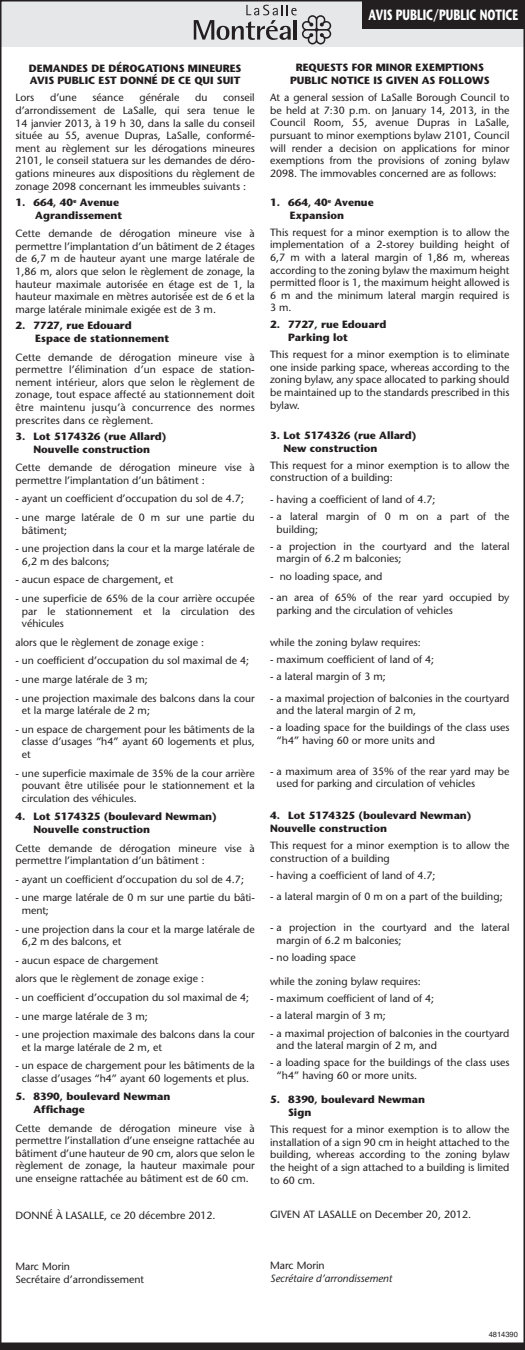
<style>
.page{position:relative;width:525px;height:1350px;background:#fff}
.page>*{position:absolute;margin:0;border:0;box-sizing:border-box;transform-origin:0 0}
.t1{font:700 14.85px "Stone Sans";color:#fff;scale:.7 1}
.t2{font:10.5px/12.6px "Stone Sans";color:#231f20}
.t3{font:700 10.5px/12.6px "Stone Sans";color:#231f20}
.t4{font:italic 10.5px "Stone Sans";color:#231f20}
.t5{font:7.5px "Helvetica";color:#231f20}
</style>
<div class="page">
<div style="left:0;top:0;width:525px;height:46px;background:#e6e7e9"></div>
<svg style="left:194px;top:5px;width:137px;height:39px"></svg>
<div style="left:362px;top:0;width:163px;height:29px;background:#231f20"></div>
<div style="left:0;top:1342px;width:525px;height:8px;background:#231f20"></div>
<h1 class="t1" style="left:369px;top:6px;width:111px">Avis public/PUBLIC</h1>
<h1 class="t1" style="left:480px;top:6px;width:56px">NOTICE</h1>
<p class="t3" style="left:29px;top:61px;width:213px">DEMANDES DE DÉROGATIONS MINEURES<br>AVIS</p>
<p class="t3" style="left:58px;top:74px;width:8px">PUBLIC</p>
<p class="t3" style="left:99px;top:74px;width:143px">EST DONNÉ DE CE QUI SUIT</p>
<p class="t2" style="left:15px;top:91px;width:20px">Lors</p>
<p class="t2" style="left:50px;top:91px;width:28px">d’une</p>
<p class="t2" style="left:93px;top:91px;width:33px">séance</p>
<p class="t2" style="left:140px;top:91px;width:41px">générale</p>
<p class="t2" style="left:195px;top:91px;width:14px">du</p>
<p class="t2" style="left:15px;top:91px;width:241px;text-align:justify;text-indent:208px">conseil d’arrondissement de LaSalle, qui sera tenue le 14 janvier 2013, à 19 h 30, dans la salle du conseil située au 55, avenue Dupras, LaSalle, conformé&shy;ment au règlement sur les dérogations mineures 2101, le conseil statuera sur les demandes de déro&shy;gations mineures aux dispositions du règlement de zonage 2098 concernant les immeubles suivants :</p>
<p class="t3" style="left:35px;top:196px;width:89px;text-indent:-20px">1. 664, 40<sup>e</sup> Avenue<br>Agrandissement</p>
<p class="t2" style="left:15px;top:227px;width:241px;text-align:justify">Cette demande de dérogation mineure vise à permettre l’implantation d’un bâtiment de 2 étages de 6,7 m de hauteur ayant une marge latérale de 1,86 m, alors que selon le règlement de zonage, la hauteur maximale autorisée en étage est de 1, la hauteur maximale en mètres autorisée est de 6 et la marge latérale minimale exigée est de 3 m.</p>
<p class="t3" style="left:35px;top:319px;width:135px;text-indent:-20px">2. 7727, rue Edouard<br>Espace de stationnement</p>
<p class="t2" style="left:15px;top:350px;width:241px;text-align:justify">Cette demande de dérogation mineure vise à permettre l’élimination d’un espace de station&shy;nement intérieur, alors que selon le règlement de zonage, tout espace affecté au stationnement doit être maintenu jusqu’à concurrence des normes prescrites dans ce règlement.</p>
<p class="t3" style="left:15px;top:430px;width:153px;text-align:center">3. Lot 5174326 (rue Allard)<br>Nouvelle construction</p>
<p class="t2" style="left:15px;top:461px;width:241px">Cette demande de dérogation mineure vise à permettre l’implantation d’un bâtiment :</p>
<p class="t2" style="left:15px;top:492px;width:230px">- ayant un coefficient d’occupation du sol de 4.7;</p>
<p class="t2" style="left:22px;top:511px;width:234px;text-indent:-7px">- une marge latérale de 0 m sur une partie du bâtiment;</p>
<p class="t2" style="left:22px;top:542px;width:234px;text-indent:-7px">- une projection dans la cour et la marge latérale de<br>6,2 m des balcons;</p>
<p class="t2" style="left:15px;top:573px;width:159px">- aucun espace de chargement, et</p>
<p class="t2" style="left:22px;top:592px;width:234px;text-align:justify;text-indent:-7px">- une superficie de 65% de la cour arrière occupée par le stationnement et la circulation des véhicules</p>
<p class="t2" style="left:15px;top:636px;width:190px">alors que le règlement de zonage exige :</p>
<p class="t2" style="left:15px;top:654px;width:235px">- un coefficient d’occupation du sol maximal de 4;</p>
<p class="t2" style="left:15px;top:673px;width:134px">- une marge latérale de 3 m;</p>
<p class="t2" style="left:22px;top:692px;width:234px;text-indent:-7px">- une projection maximale des balcons dans la cour et la marge latérale de 2 m;</p>
<p class="t2" style="left:22px;top:723px;width:234px;text-align:justify;text-indent:-7px">- un espace de chargement pour les bâtiments de la classe d’usages “h4” ayant 60 logements et plus, et</p>
<p class="t2" style="left:22px;top:767px;width:234px;text-align:justify;text-indent:-7px">- une superficie maximale de 35% de la cour arrière pouvant être utilisée pour le stationnement et la circulation des véhicules.</p>
<p class="t3" style="left:33px;top:810px;width:185px;text-indent:-18px">4. Lot 5174325 (boulevard Newman)<br>Nouvelle construction</p>
<p class="t2" style="left:15px;top:842px;width:241px">Cette demande de dérogation mineure vise à permettre l’implantation d’un bâtiment :</p>
<p class="t2" style="left:15px;top:873px;width:230px">- ayant un coefficient d’occupation du sol de 4.7;</p>
<p class="t2" style="left:22px;top:891px;width:234px;text-indent:-6px">- une marge latérale de 0 m sur une partie du bâti&shy;ment;</p>
<p class="t2" style="left:22px;top:922px;width:234px;text-indent:-7px">- une projection dans la cour et la marge latérale de<br>6,2 m des balcons, et</p>
<p class="t2" style="left:15px;top:951px;width:190px;line-height:18.6px">- aucun espace de chargement<br>alors que le règlement de zonage exige :</p>
<p class="t2" style="left:15px;top:991px;width:235px">- un coefficient d’occupation du sol maximal de 4;</p>
<p class="t2" style="left:15px;top:1009px;width:134px">- une marge latérale de 3 m;</p>
<p class="t2" style="left:22px;top:1028px;width:234px;text-indent:-7px">- une projection maximale des balcons dans la cour et la marge latérale de 2 m, et</p>
<p class="t2" style="left:15px;top:1059px;width:241px;text-align:center">- un espace de chargement pour les bâtiments de la classe d’usages “h4” ayant 60 logements et plus.</p>
<p class="t3" style="left:33px;top:1090px;width:138px;text-indent:-18px">5. 8390, boulevard Newman<br>Affichage</p>
<p class="t2" style="left:15px;top:1122px;width:241px;text-align:justify">Cette demande de dérogation mineure vise à permettre l’installation d’une enseigne rattachée au bâtiment d’une hauteur de 90 cm, alors que selon le règlement de zonage, la hauteur maximale pour une enseigne rattachée au bâtiment est de 60 cm.</p>
<p class="t2" style="left:15px;top:1209px;width:202px">DONNÉ À LASALLE, ce 20 décembre 2012.</p>
<p class="t3" style="left:290px;top:61px;width:195px;text-indent:6px">REQUESTS FOR MINOR EXEMPTIONS<br>PUBLIC</p>
<p class="t3" style="left:331px;top:74px;width:159px">NOTICE IS GIVEN AS FOLLOWS</p>
<p class="t2" style="left:270px;top:91px;width:241px;text-align:justify">At a general session of LaSalle Borough Council to be held at 7:30 p.m. on January 14, 2013, in the Council Room, 55, avenue Dupras in LaSalle, pursuant to minor exemptions bylaw 2101, Council will render a decision on applications for minor exemptions from the provisions of zoning bylaw 2098. The immovables concerned are as follows:</p>
<p class="t3" style="left:290px;top:196px;width:85px;text-indent:-20px">1. 664, 40<sup>e</sup> Avenue<br>Expansion</p>
<p class="t2" style="left:270px;top:226px;width:241px;text-align:justify">This request for a minor exemption is to allow the implementation of a 2-storey building height of 6,7 m with a lateral margin of 1,86 m, whereas according to the zoning bylaw the maximum height permitted floor is 1, the maximum height allowed is 6 m and the minimum lateral margin required is 3 m.</p>
<p class="t3" style="left:288px;top:318px;width:100px;text-indent:-18px">2. 7727, rue Edouard<br>Parking lot</p>
<p class="t2" style="left:270px;top:348px;width:241px;text-align:justify">This request for a minor exemption is to eliminate one inside parking space, whereas according to the zoning bylaw, any space allocated to parking should be maintained up to the standards prescribed in this bylaw.</p>
<p class="t3" style="left:283px;top:429px;width:135px;text-indent:-13px">3. Lot 5174326 (rue Allard)<br>New construction</p>
<p class="t2" style="left:270px;top:459px;width:241px">This request for a minor exemption is to allow the construction of a building:</p>
<p class="t2" style="left:270px;top:493px;width:167px">- having a coefficient of land of 4.7;</p>
<p class="t2" style="left:277px;top:510px;width:234px;text-indent:-7px">- a lateral margin of 0 m on a part of the building;</p>
<p class="t2" style="left:277px;top:540px;width:234px;text-indent:-7px">- a projection in the courtyard and the lateral margin of 6.2 m balconies;</p>
<p class="t2" style="left:270px;top:570px;width:114px">- no loading space, and</p>
<p class="t2" style="left:277px;top:591px;width:234px;text-indent:-7px">- an area of 65% of the rear yard occupied by parking and the circulation of vehicles</p>
<p class="t2" style="left:270px;top:636px;width:152px">while the zoning bylaw requires:</p>
<p class="t2" style="left:270px;top:653px;width:166px">- maximum coefficient of land of 4;</p>
<p class="t2" style="left:270px;top:670px;width:117px">- a lateral margin of 3 m;</p>
<p class="t2" style="left:277px;top:692px;width:234px;text-indent:-7px">- a maximal projection of balconies in the courtyard and the lateral margin of 2 m,</p>
<p class="t2" style="left:277px;top:721px;width:234px;text-indent:-7px">- a loading space for the buildings of the class uses “h4” having 60 or more units and</p>
<p class="t2" style="left:277px;top:765px;width:234px;text-indent:-7px">- a maximum area of 35% of the rear yard may be used for parking and circulation of vehicles</p>
<p class="t3" style="left:270px;top:809px;width:203px">4. Lot 5174325 (boulevard Newman)<br>Nouvelle construction</p>
<p class="t2" style="left:270px;top:839px;width:241px">This request for a minor exemption is to allow the construction of a building</p>
<p class="t2" style="left:270px;top:869px;width:167px">- having a coefficient of land of 4.7;</p>
<p class="t2" style="left:270px;top:890px;width:234px">- a lateral margin of 0 m on a part of the building;</p>
<p class="t2" style="left:277px;top:921px;width:234px;text-indent:-7px">- a projection in the courtyard and the lateral margin of 6.2 m balconies;</p>
<p class="t2" style="left:270px;top:951px;width:87px">- no loading space</p>
<p class="t2" style="left:270px;top:975px;width:152px">while the zoning bylaw requires:</p>
<p class="t2" style="left:270px;top:992px;width:166px">- maximum coefficient of land of 4;</p>
<p class="t2" style="left:270px;top:1009px;width:117px">- a lateral margin of 3 m;</p>
<p class="t2" style="left:277px;top:1027px;width:234px;text-indent:-7px">- a maximal projection of balconies in the courtyard and the lateral margin of 2 m, and</p>
<p class="t2" style="left:277px;top:1056px;width:234px;text-indent:-7px">- a loading space for the buildings of the class uses “h4” having 60 or more units.</p>
<p class="t3" style="left:288px;top:1093px;width:138px;text-indent:-18px">5. 8390, boulevard Newman<br>Sign</p>
<p class="t2" style="left:270px;top:1123px;width:241px;text-align:justify">This request for a minor exemption is to allow the installation of a sign 90 cm in height attached to the building, whereas according to the zoning bylaw the height of a sign attached to a building is limited to 60 cm.</p>
<p class="t2" style="left:270px;top:1208px;width:203px">GIVEN AT LASALLE on December 20, 2012.</p>
<p class="t2" style="left:15px;top:1260px;width:130px">Marc Morin<br>Secrétaire d’arrondissement</p>
<p class="t2" style="left:270px;top:1259px;width:56px">Marc Morin</p>
<p class="t4" style="left:270px;top:1272px;width:124px">Secrétaire d’arrondissement</p>
<p class="t5" style="left:489px;top:1330px;width:31px">4814390</p>
</div>
